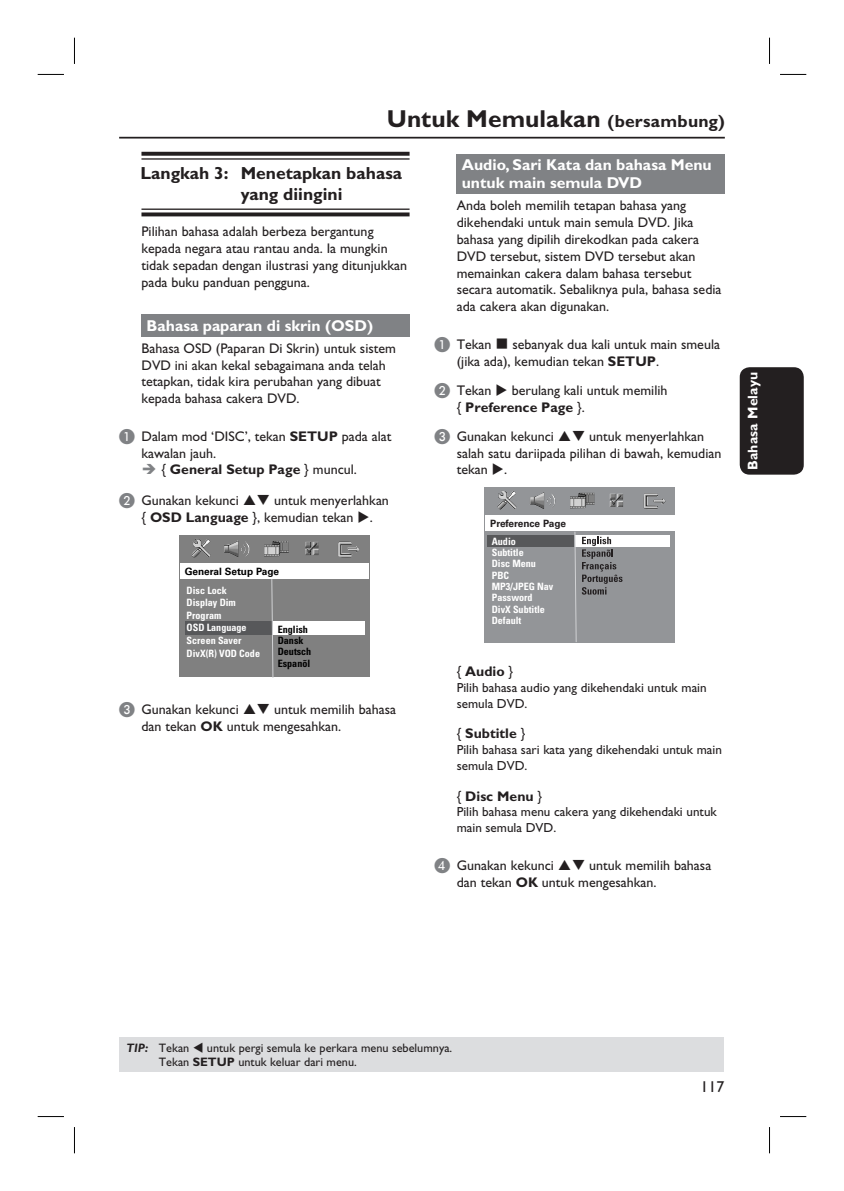
<style>
.page{position:relative;width:844px;height:1191px;background:#fff}
.page>*{position:absolute;margin:0;border:0;box-sizing:border-box;transform-origin:0 0}
.t1{font:700 24.5px "Gill Sans Std";letter-spacing:.005em;color:#231f20}
.t2{font:700 17.5px/20.1px "Gill Sans Std";color:#231f20}
.t3{font:700 15.75px/17.5px "Gill Sans Std";color:#fff}
.t4{font:15.75px "Gill Sans Std";color:#231f20}
.t5{font:14px/16.8px "Gill Sans Std";color:#231f20}
.t6{font:700 14px "Gill Sans Std";color:#231f20}
.t7{font:700 14px "Gill Alt One";letter-spacing:.01em;color:#fff}
.t8{font:13.12px/15.8px "Gill Sans Std";color:#231f20}
.t9{font:12.25px/14px "Gill Sans Std";color:#231f20}
.t10{font:700 condensed 10.15px/11.4px "Univers";color:#fff}
.t11{font:700 condensed 10.15px/11.4px "Univers";color:#000}
.t12{font:700 10.15px "Univers";color:#000}
.t13{font:700 10.15px "Univers";color:#231f20}
.s1{font-size:17.5px}
.s2{font-family:"Philips Pi Roman";font-size:15.75px;color:#808285}
.s3{font-weight:700}
.s4{font-weight:400}
.s5{font-weight:700;font-style:italic}
</style>
<div class="page">
<div style="left:739px;top:367px;width:64px;height:107px;background:#231f20;border-radius:10px"></div>
<svg style="left:141px;top:152px;width:268px;height:4px"></svg>
<hr style="left:141px;top:158px;width:268px;height:2px;background:#231f20">
<hr style="left:141px;top:208px;width:268px;height:2px;background:#231f20">
<svg style="left:141px;top:212px;width:268px;height:4px"></svg>
<div style="left:141px;top:315px;width:268px;height:22px;background:#808285"></div>
<div style="left:179px;top:535px;width:190px;height:44px;background:#808080"></div>
<div style="left:179px;top:574px;width:190px;height:103px;background:#808080"></div>
<div style="left:180px;top:563px;width:188px;height:15px;background:#fff"></div>
<div style="left:185px;top:621px;width:86px;height:14px;background:#57585a"></div>
<div style="left:273px;top:621px;width:92px;height:14px;background:#fff"></div>
<img style="left:192px;top:539px;width:18px;height:19px">
<img style="left:338px;top:541px;width:21px;height:17px">
<img style="left:264px;top:541px;width:24px;height:15px">
<svg style="left:305px;top:542px;width:13px;height:13px"></svg>
<img style="left:224px;top:540px;width:26px;height:17px">
<svg style="left:271px;top:578px;width:2px;height:99px"></svg>
<div style="left:456px;top:154px;width:268px;height:39px;background:#808285"></div>
<div style="left:484px;top:487px;width:190px;height:40px;background:#939598"></div>
<div style="left:484px;top:527px;width:190px;height:115px;background:#939598"></div>
<div style="left:485px;top:515px;width:188px;height:16px;background:#fff"></div>
<img style="left:497px;top:491px;width:19px;height:18px">
<img style="left:643px;top:493px;width:22px;height:16px">
<img style="left:570px;top:492px;width:24px;height:16px">
<img style="left:609px;top:494px;width:14px;height:13px">
<img style="left:530px;top:492px;width:26px;height:17px">
<div style="left:487px;top:535px;width:86px;height:11px;background:#57585a"></div>
<div style="left:575px;top:535px;width:94px;height:11px;background:#fff"></div>
<svg style="left:574px;top:532px;width:48px;height:110px"></svg>
<hr style="left:119px;top:137px;width:605px;height:1px;background:#231f20">
<div style="left:119px;top:1037px;width:604px;height:34px;background:#dcdddf"></div>
<svg style="left:38px;top:74px;width:26px;height:1px"></svg>
<svg style="left:780px;top:74px;width:26px;height:1px"></svg>
<svg style="left:38px;top:1116px;width:26px;height:1px"></svg>
<svg style="left:780px;top:1116px;width:26px;height:1px"></svg>
<svg style="left:74px;top:38px;width:1px;height:26px"></svg>
<svg style="left:74px;top:1127px;width:1px;height:26px"></svg>
<svg style="left:769px;top:38px;width:1px;height:26px"></svg>
<svg style="left:769px;top:1127px;width:1px;height:26px"></svg>
<h1 class="t1" style="left:386px;top:110px;width:339px">Untuk Memulakan <span class="s1">(bersambung)</span></h1>
<p class="t2" style="left:241px;top:165px;width:163px;text-indent:-100px">Langkah 3: Menetapkan bahasa yang diingini</p>
<p class="t5" style="left:141px;top:225px;width:267px">Pilihan bahasa adalah berbeza bergantung kepada negara atau rantau anda. Ia mungkin tidak sepadan dengan ilustrasi yang ditunjukkan pada buku panduan pengguna.</p>
<p class="t3" style="left:146px;top:319px;width:228px">Bahasa paparan di skrin (OSD)</p>
<p class="t5" style="left:141px;top:341px;width:256px">Bahasa OSD (Paparan Di Skrin) untuk sistem DVD ini akan kekal sebagaimana anda telah tetapkan, tidak kira perubahan yang dibuat kepada bahasa cakera DVD.</p>
<p class="t5" style="left:119px;top:429px;width:274px"><span class="s2">A</span> Dalam mod ‘DISC’, tekan <span class="s3">SETUP</span> pada alat</p>
<p class="t5" style="left:141px;top:446px;width:76px">kawalan jauh.</p>
<p class="t6" style="left:161px;top:465px;width:197px"><span class="s4">{</span> General Setup Page <span class="s4">} muncul.</span></p>
<p class="t5" style="left:119px;top:493px;width:121px"><span class="s2">B</span> Gunakan kekunci</p>
<p class="t5" style="left:141px;top:493px;width:249px;text-indent:132px">untuk menyerlahkan { <span class="s3">OSD Language</span> }, kemudian tekan .</p>
<p class="t12" style="left:185px;top:567px;width:96px">General Setup Page</p>
<p class="t10" style="left:186px;top:585px;width:75px;line-height:12.6px">Disc Lock<br>Display Dim<br>Program<br>OSD Language<br>Screen Saver<br>DivX(R) VOD Code</p>
<p class="t11" style="left:278px;top:624px;width:35px">English<br>Dansk<br>Deutsch<br>Espanõl</p>
<p class="t5" style="left:119px;top:702px;width:121px"><span class="s2">C</span> Gunakan kekunci</p>
<p class="t5" style="left:141px;top:702px;width:256px;text-indent:132px">untuk memilih bahasa dan tekan <span class="s3">OK</span> untuk mengesahkan.</p>
<p class="t3" style="left:461px;top:158px;width:251px">Audio, Sari Kata dan bahasa Menu untuk main semula DVD</p>
<p class="t5" style="left:456px;top:199px;width:266px">Anda boleh memilih tetapan bahasa yang dikehendaki untuk main semula DVD. Jika bahasa yang dipilih direkodkan pada cakera DVD tersebut, sistem DVD tersebut akan memainkan cakera dalam bahasa tersebut secara automatik. Sebaliknya pula, bahasa sedia ada cakera akan digunakan.</p>
<p class="t5" style="left:434px;top:337px;width:59px"><span class="s2">A</span> Tekan</p>
<p class="t5" style="left:456px;top:337px;width:265px;text-indent:56px">sebanyak dua kali untuk main smeula (jika ada), kemudian tekan <span class="s3">SETUP</span>.</p>
<p class="t5" style="left:434px;top:383px;width:59px"><span class="s2">B</span> Tekan</p>
<p class="t5" style="left:456px;top:383px;width:212px;text-indent:55px">berulang kali untuk memilih { <span class="s3">Preference Page</span> }.</p>
<p class="t5" style="left:434px;top:429px;width:121px"><span class="s2">C</span> Gunakan kekunci</p>
<p class="t5" style="left:456px;top:429px;width:266px;text-indent:132px">untuk menyerlahkan salah satu dariipada pilihan di bawah, kemudian tekan .</p>
<p class="t13" style="left:490px;top:519px;width:77px">Preference Page</p>
<p class="t10" style="left:491px;top:536px;width:63px">Audio<br>Subtitle<br>Disc Menu<br>PBC<br>MP3/JPEG Nav<br>Password<br>DivX Subtitle<br>Default</p>
<p class="t6" style="left:456px;top:666px;width:58px"><span class="s4">{</span> Audio <span class="s4">}</span></p>
<p class="t8" style="left:456px;top:681px;width:251px">Pilih bahasa audio yang dikehendaki untuk main semula DVD.</p>
<p class="t6" style="left:456px;top:729px;width:70px"><span class="s4">{</span> Subtitle <span class="s4">}</span></p>
<p class="t8" style="left:456px;top:743px;width:267px">Pilih bahasa sari kata yang dikehendaki untuk main semula DVD.</p>
<p class="t6" style="left:456px;top:791px;width:87px"><span class="s4">{</span> Disc Menu <span class="s4">}</span></p>
<p class="t8" style="left:456px;top:805px;width:261px">Pilih bahasa menu cakera yang dikehendaki untuk main semula DVD.</p>
<p class="t5" style="left:434px;top:858px;width:121px"><span class="s2">D</span> Gunakan kekunci</p>
<p class="t5" style="left:456px;top:858px;width:256px;text-indent:132px">untuk memilih bahasa dan tekan <span class="s3">OK</span> untuk mengesahkan.</p>
<p class="t7" style="left:747px;top:470px;width:100px;rotate:-90deg">Bahasa Melayu</p>
<p class="t9" style="left:126px;top:1041px;width:64px"><span class="s5">TIP:</span> Tekan</p>
<p class="t9" style="left:159px;top:1041px;width:295px;text-indent:48px">untuk pergi semula ke perkara menu sebelumnya.<br>Tekan <span class="s3">SETUP</span> untuk keluar dari menu.</p>
<p class="t4" style="left:700px;top:1080px;width:25px">117</p>
</div>
